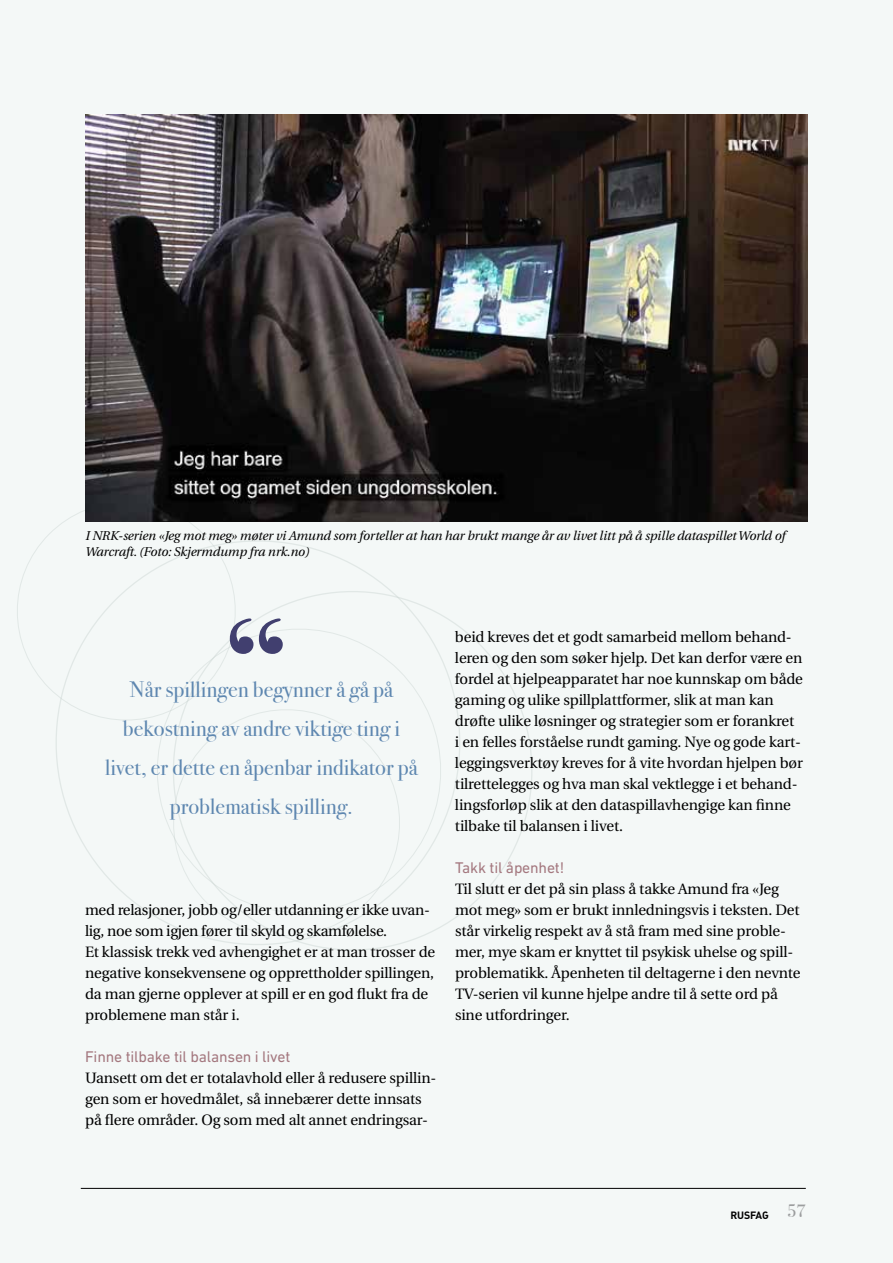
<style>
.page{position:relative;width:893px;height:1263px;background:#f4f8f7}
.page>*{position:absolute;margin:0;border:0;box-sizing:border-box;transform-origin:0 0}
.t1{font:159px "Bodoni Svty Two ITCTT Book";color:#413f6f}
.t2{font:22.5px/39px "Bodoni Svty Two ITCTT Book";color:#5e87b0;text-align:center}
.t3{font:15.75px "DIN Next LT Pro";letter-spacing:-.01em;color:#a4787f}
.t4{font:15px/21px "Utopia";letter-spacing:-.01em;color:#000}
.t5{font:italic 12.75px/16.5px "Utopia";letter-spacing:-.01em;color:#000}
.t6{font:10.5px "DIN Bold Alternate";letter-spacing:-.01em;color:#000}
</style>
<div class="page">
<svg style="left:56px;top:521px;width:423px;height:430px"></svg>
<svg style="left:17px;top:510px;width:229px;height:222px"></svg>
<svg style="left:161px;top:698px;width:250px;height:250px"></svg>
<img style="left:85px;top:115px;width:723px;height:406px">
<hr style="left:81px;top:1188px;width:725px;height:1px;background:#000">
<p class="t5" style="left:85px;top:527px;width:702px">I NRK-serien «Jeg mot meg» møter vi Amund som forteller at han har brukt mange år av livet litt på å spille dataspillet World of<br>Warcraft. (Foto: Skjermdump fra nrk.no)</p>
<h1 class="t1" style="left:221px;top:547px;width:72px">“</h1>
<h2 class="t2" style="left:105px;top:668px;width:314px">Når spillingen begynner å gå på bekostning av andre viktige ting i livet, er dette en åpenbar indikator på problematisk spilling.</h2>
<p class="t4" style="left:85px;top:900px;width:352px">med relasjoner, jobb og/eller utdanning er ikke uvan&shy;lig, noe som igjen fører til skyld og skamfølelse.<br>Et klassisk trekk ved avhengighet er at man trosser de negative konsekvensene og opprettholder spillingen, da man gjerne opplever at spill er en god flukt fra de problemene man står i.</p>
<p class="t3" style="left:85px;top:1048px;width:207px">Finne tilbake til balansen i livet</p>
<p class="t4" style="left:85px;top:1068px;width:353px">Uansett om det er totalavhold eller å redusere spillin&shy;gen som er hovedmålet, så innebærer dette innsats på flere områder. Og som med alt annet endringsar-</p>
<p class="t4" style="left:455px;top:627px;width:349px">beid kreves det et godt samarbeid mellom behand&shy;leren og den som søker hjelp. Det kan derfor være en fordel at hjelpeapparatet har noe kunnskap om både gaming og ulike spillplattformer, slik at man kan drøfte ulike løsninger og strategier som er forankret<br>i en felles forståelse rundt gaming. Nye og gode kart&shy;leggingsverktøy kreves for å vite hvordan hjelpen bør tilrettelegges og hva man skal vektlegge i et behand&shy;lingsforløp slik at den dataspillavhengige kan finne tilbake til balansen i livet.</p>
<p class="t3" style="left:455px;top:859px;width:111px">Takk til åpenhet!</p>
<p class="t4" style="left:455px;top:879px;width:347px">Til slutt er det på sin plass å takke Amund fra «Jeg mot meg» som er brukt innledningsvis i teksten. Det står virkelig respekt av å stå fram med sine proble&shy;mer, mye skam er knyttet til psykisk uhelse og spill&shy;problematikk. Åpenheten til deltagerne i den nevnte TV-serien vil kunne hjelpe andre til å sette ord på sine utfordringer.</p>
<p class="t6" style="left:730px;top:1208px;width:77px">RUSFAG <sup>57</sup></p>
</div>
